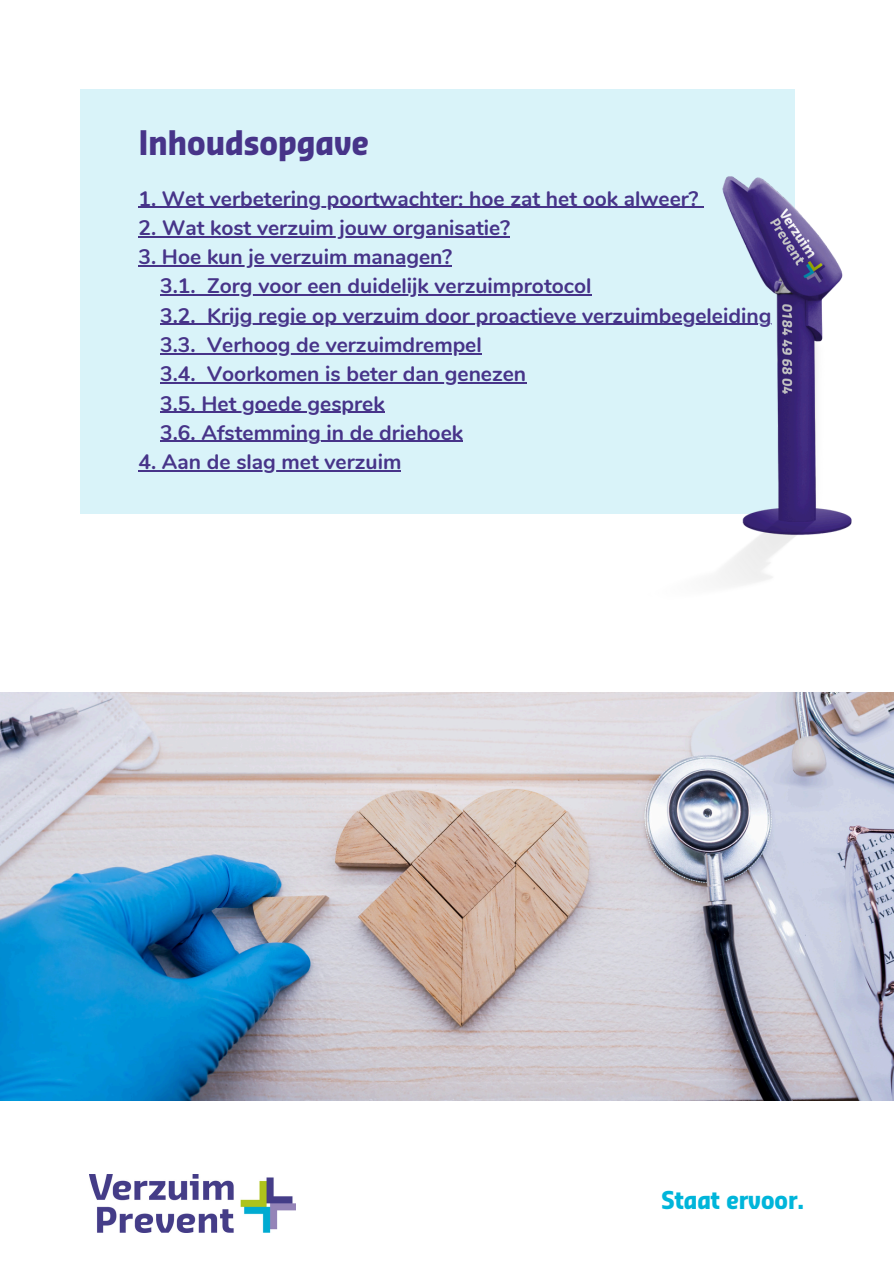
<style>
.page{position:relative;width:894px;height:1264px;background:#fff}
.page>*{position:absolute;margin:0;border:0;box-sizing:border-box;transform-origin:0 0}
.t1{font:700 33px "Sansa Con Pro";color:#473489}
.t2{font:700 24px "Sansa Con Pro";color:#00b5da}
.t3{font:700 21px/29.2px "Nunito";color:#473489}
</style>
<div class="page">
<img style="left:89px;top:1174px;width:206px;height:58px">
<div style="left:81px;top:89px;width:713px;height:424px;background:#d9f3f9"></div>
<hr style="left:138px;top:207px;width:560px;height:1px;background:#473489">
<hr style="left:138px;top:236px;width:372px;height:1px;background:#473489">
<hr style="left:138px;top:265px;width:314px;height:1px;background:#473489">
<hr style="left:160px;top:294px;width:36px;height:2px;background:#473489">
<svg style="left:196px;top:294px;width:11px;height:2px"></svg>
<hr style="left:207px;top:294px;width:384px;height:2px;background:#473489">
<hr style="left:160px;top:324px;width:36px;height:1px;background:#473489">
<hr style="left:207px;top:324px;width:564px;height:1px;background:#473489">
<hr style="left:160px;top:353px;width:36px;height:1px;background:#473489">
<hr style="left:207px;top:353px;width:274px;height:1px;background:#473489">
<hr style="left:160px;top:382px;width:36px;height:1px;background:#473489">
<hr style="left:207px;top:382px;width:319px;height:1px;background:#473489">
<hr style="left:160px;top:411px;width:224px;height:2px;background:#473489">
<hr style="left:160px;top:441px;width:303px;height:1px;background:#473489">
<hr style="left:138px;top:470px;width:263px;height:1px;background:#473489">
<img style="left:615px;top:145px;width:237px;height:440px">
<img style="left:0;top:692px;width:893px;height:408px">
<p class="t1" style="left:138px;top:128px;width:232px">Inhoudsopgave</p>
<p class="t3" style="left:138px;top:184px;width:561px">1. Wet verbetering poortwachter: hoe zat het ook alweer?</p>
<h1 class="t3" style="left:138px;top:213px;width:373px">2. Wat kost verzuim jouw organisatie?</h1>
<h3 class="t3" style="left:160px;top:243px;width:293px;text-indent:-22px">3. Hoe kun je verzuim managen?<br>3.1.</h3>
<p class="t3" style="left:207px;top:272px;width:385px">Zorg voor een duidelijk verzuimprotocol</p>
<p class="t3" style="left:160px;top:301px;width:37px">3.2.</p>
<p class="t3" style="left:207px;top:301px;width:565px">Krijg regie op verzuim door proactieve verzuimbegeleiding</p>
<p class="t3" style="left:160px;top:330px;width:37px">3.3.</p>
<p class="t3" style="left:207px;top:330px;width:276px">Verhoog de verzuimdrempel</p>
<p class="t3" style="left:160px;top:360px;width:37px">3.4.</p>
<h2 class="t3" style="left:207px;top:360px;width:320px">Voorkomen is beter dan genezen</h2>
<p class="t3" style="left:160px;top:389px;width:226px">3.5. Het goede gesprek</p>
<p class="t3" style="left:160px;top:418px;width:304px">3.6. Afstemming in de driehoek</p>
<p class="t3" style="left:138px;top:447px;width:264px">4. Aan de slag met verzuim</p>
<p class="t2" style="left:661px;top:1189px;width:145px">Staat ervoor.</p>
</div>
